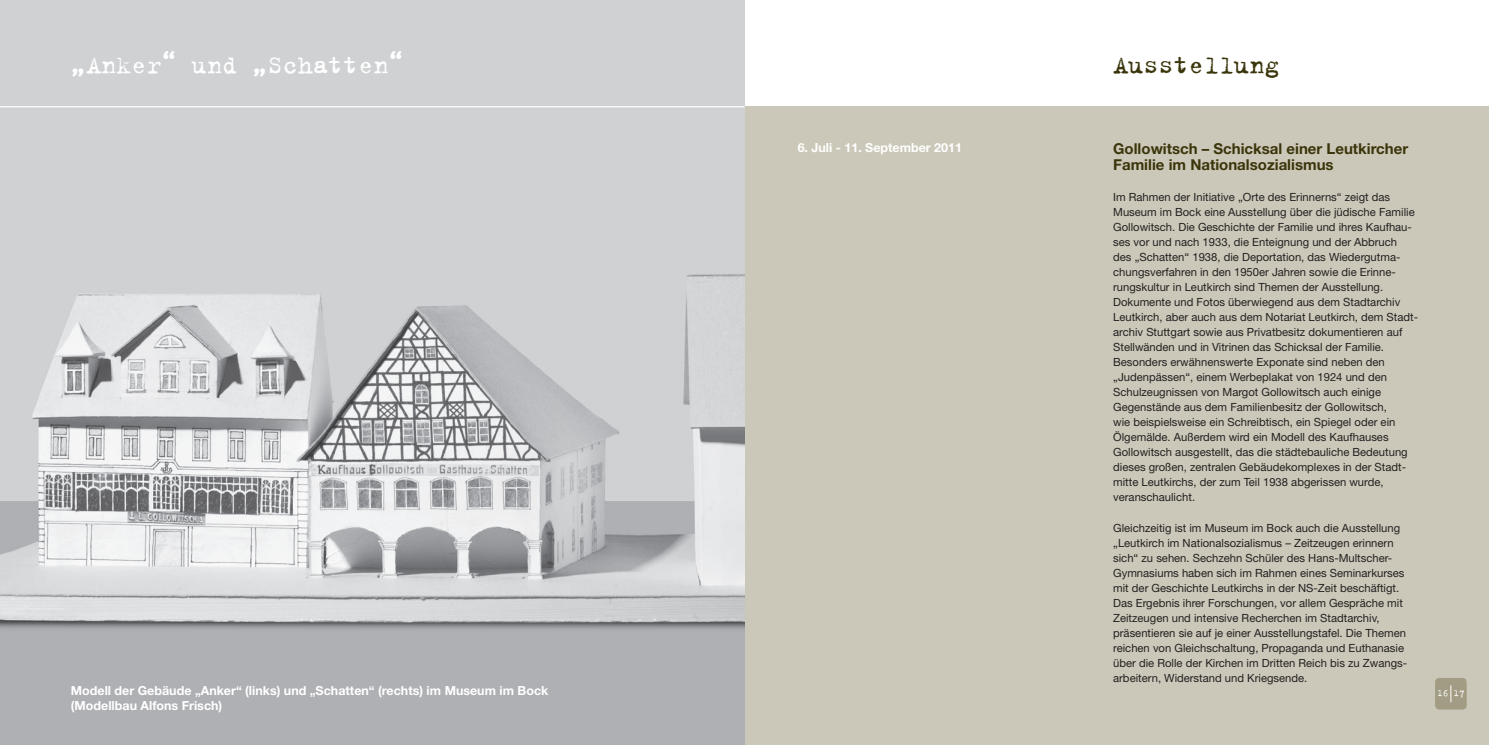
<style>
.page{position:relative;width:1489px;height:745px;background:#fff}
.page>*{position:absolute;margin:0;border:0;box-sizing:border-box;transform-origin:0 0}
.t1{font:27.5px "Trixie";color:#fff}
.t2{font:27.5px "Trixie";color:#3a350a}
.t3{font:700 15px/16.2px "Helvetica Neue";color:#3a350a}
.t4{font:700 12.5px/15px "Helvetica Neue";color:#fff}
.t5{font:11.25px/15px "Helvetica Neue";color:#231f20}
.t6{font:10px "Trixie";color:#fff}
</style>
<div class="page">
<div style="left:744px;top:107px;width:744px;height:637px;background:#ccc8b9"></div>
<img style="left:0;top:0;width:744px;height:744px">
<div style="left:1434px;top:677px;width:32px;height:32px;background:#a29c84;border-radius:4px"></div>
<svg style="left:1450px;top:685px;width:1px;height:16px"></svg>
<hr style="left:0;top:106px;width:744px;height:1px;background:#fff">
<h1 class="t1" style="left:71px;top:47px;width:334px">„Anker“ und „Schatten“</h1>
<p class="t4" style="left:71px;top:681px;width:479px">Modell der Gebäude „Anker“ (links) und „Schatten“ (rechts) im Museum im Bock (Modellbau Alfons Frisch)</p>
<p class="t4" style="left:797px;top:139px;width:166px">6. Juli - 11. September 2011</p>
<h1 class="t2" style="left:1113px;top:47px;width:168px">Ausstellung</h1>
<h2 class="t3" style="left:1113px;top:140px;width:296px">Gollowitsch – Schicksal einer Leutkircher<br>Familie im Nationalsozialismus</h2>
<p class="t5" style="left:1113px;top:189px;width:306px">Im Rahmen der Initiative „Orte des Erinnerns“ zeigt das Museum im Bock eine Ausstellung über die jüdische Familie Gollowitsch. Die Geschichte der Familie und ihres Kaufhau&shy;ses vor und nach 1933, die Enteignung und der Abbruch des „Schatten“ 1938, die Deportation, das Wiedergutma&shy;chungsverfahren in den 1950er Jahren sowie die Erinne&shy;rungskultur in Leutkirch sind Themen der Ausstellung.<br>Dokumente und Fotos überwiegend aus dem Stadtarchiv Leutkirch, aber auch aus dem Notariat Leutkirch, dem Stadt&shy;archiv Stuttgart sowie aus Privatbesitz dokumentieren auf Stellwänden und in Vitrinen das Schicksal der Familie.<br>Besonders erwähnenswerte Exponate sind neben den „Judenpässen“, einem Werbeplakat von 1924 und den Schulzeugnissen von Margot Gollowitsch auch einige Gegenstände aus dem Familienbesitz der Gollowitsch,<br>wie beispielsweise ein Schreibtisch, ein Spiegel oder ein Ölgemälde. Außerdem wird ein Modell des Kaufhauses Gollowitsch ausgestellt, das die städtebauliche Bedeutung dieses großen, zentralen Gebäudekomplexes in der Stadt&shy;mitte Leutkirchs, der zum Teil 1938 abgerissen wurde, veranschaulicht.</p>
<p class="t5" style="left:1113px;top:519px;width:294px">Gleichzeitig ist im Museum im Bock auch die Ausstellung „Leutkirch im Nationalsozialismus – Zeitzeugen erinnern sich“ zu sehen. Sechzehn Schüler des Hans-Multscher-Gymnasiums haben sich im Rahmen eines Seminarkurses mit der Geschichte Leutkirchs in der NS-Zeit beschäftigt.<br>Das Ergebnis ihrer Forschungen, vor allem Gespräche mit Zeitzeugen und intensive Recherchen im Stadtarchiv, präsentieren sie auf je einer Ausstellungstafel. Die Themen reichen von Gleichschaltung, Propaganda und Euthanasie über die Rolle der Kirchen im Dritten Reich bis zu Zwangs&shy;arbeitern, Widerstand und Kriegsende.</p>
<p class="t6" style="left:1436px;top:685px;width:29px">16 17</p>
</div>
